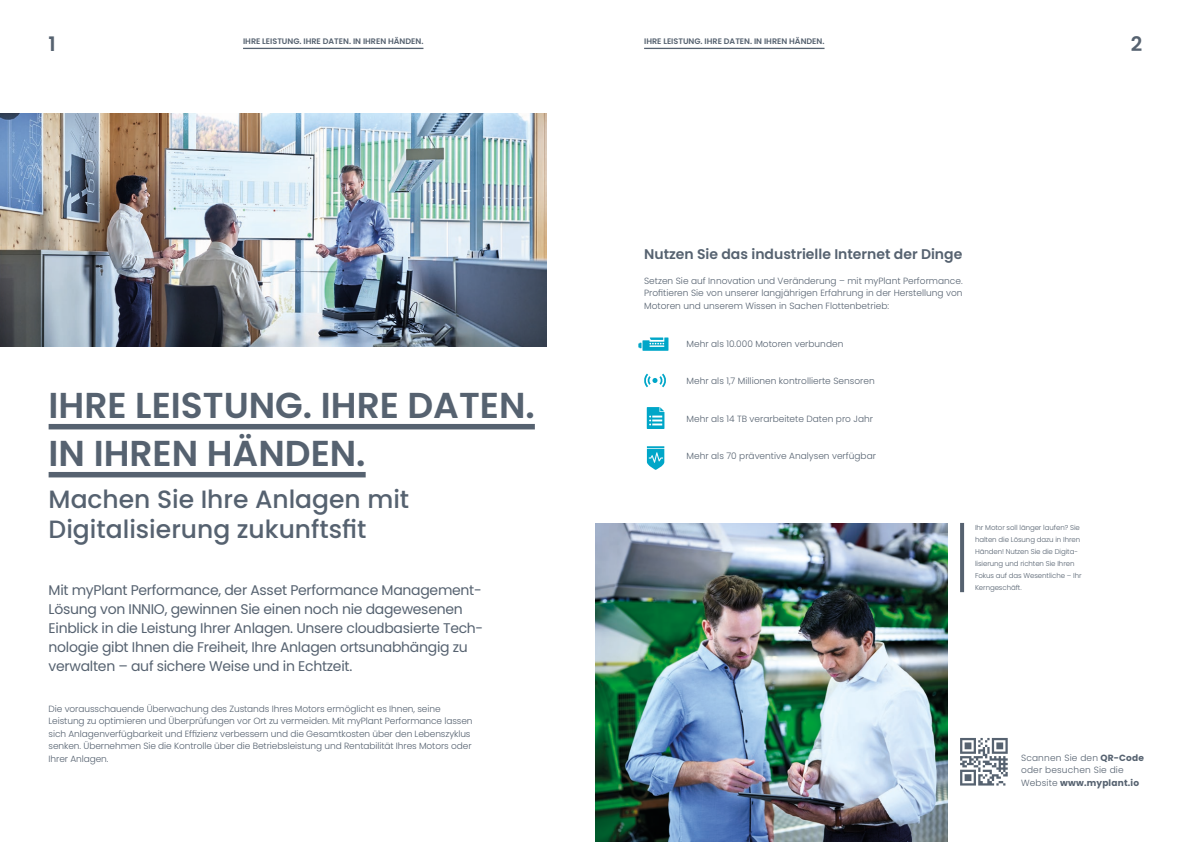
<style>
.page{position:relative;width:1191px;height:842px;background:#fff}
.page>*{position:absolute;margin:0;border:0;box-sizing:border-box;transform-origin:0 0}
.t1{font:600 36px/48px "Poppins";color:#566270}
.t2{font:500 25px "Poppins";color:#566270}
.t3{font:600 20px "Poppins";color:#566270}
.Teaser{font:14px/19px "Poppins";letter-spacing:-.02em;color:#566270}
.Teaser-2{font:600 14px "Poppins";color:#566270}
.Teaser-3{font:300 9px/12.5px "Poppins";letter-spacing:-.01em;color:#566270}
.Fließtext{font:300 9px/12.5px "Poppins";letter-spacing:.02em;color:#566270}
.t4{font:600 8px "Poppins";color:#566270}
.Infobox_Text{font:300 7px/12px "Poppins";letter-spacing:-.01em;color:#566270}
.s1{font-weight:700}
</style>
<div class="page">
<img style="left:595px;top:523px;width:353px;height:319px">
<img style="left:0;top:114px;width:547px;height:232px">
<svg style="left:647px;top:407px;width:17px;height:22px"></svg>
<svg style="left:644px;top:374px;width:22px;height:13px"></svg>
<svg style="left:647px;top:446px;width:17px;height:24px"></svg>
<svg style="left:638px;top:337px;width:30px;height:14px"></svg>
<div style="left:49px;top:424px;width:486px;height:5px;background:#566270"></div>
<div style="left:49px;top:472px;width:317px;height:5px;background:#566270"></div>
<hr style="left:243px;top:48px;width:180px;height:1px;background:#566270">
<hr style="left:644px;top:48px;width:180px;height:1px;background:#566270">
<svg style="left:960px;top:523px;width:4px;height:69px"></svg>
<svg style="left:960px;top:738px;width:47px;height:47px"></svg>
<p class="t3" style="left:49px;top:32px;width:9px">1</p>
<p class="t3" style="left:1130px;top:32px;width:13px">2</p>
<p class="t4" style="left:243px;top:37px;width:182px">IHRE LEISTUNG. IHRE DATEN. IN IHREN HÄNDEN.</p>
<p class="t4" style="left:644px;top:37px;width:182px">IHRE LEISTUNG. IHRE DATEN. IN IHREN HÄNDEN.</p>
<p class="t1" style="left:49px;top:381px;width:488px">IHRE LEISTUNG. IHRE DATEN.<br>IN IHREN HÄNDEN.</p>
<p class="t2" style="left:49px;top:484px;width:362px">Machen Sie Ihre Anlagen mit</p>
<p class="t2" style="left:49px;top:514px;width:319px">Digitalisierung zukunftsfit</p>
<p class="Teaser" style="left:49px;top:581px;width:436px">Mit myPlant Performance, der Asset Performance Management-Lösung von INNIO, gewinnen Sie einen noch nie dagewesenen Einblick in die Leistung Ihrer Anlagen. Unsere cloudbasierte Tech&shy;nologie gibt Ihnen die Freiheit, Ihre Anlagen ortsunabhängig zu verwalten – auf sichere Weise und in Echtzeit.</p>
<p class="Teaser-3" style="left:49px;top:702px;width:425px">Die vorausschauende Überwachung des Zustands Ihres Motors ermöglicht es Ihnen, seine Leistung zu optimieren und Überprüfungen vor Ort zu vermeiden. Mit myPlant Performance lassen sich Anlagenverfügbarkeit und Effizienz verbessern und die Gesamtkosten über den Lebenszyklus senken. Übernehmen Sie die Kontrolle über die Betriebsleistung und Rentabilität Ihres Motors oder Ihrer Anlagen.</p>
<p class="Teaser-2" style="left:644px;top:246px;width:320px">Nutzen Sie das industrielle Internet der Dinge</p>
<p class="Teaser-3" style="left:644px;top:274px;width:320px;text-align:justify">Setzen Sie auf Innovation und Veränderung – mit myPlant Performance.<br>Profitieren Sie von unserer langjährigen Erfahrung in der Herstellung von Motoren und unserem Wissen in Sachen Flottenbetrieb:</p>
<p class="Teaser-3" style="left:686px;top:338px;width:158px">Mehr als 10.000 Motoren verbunden</p>
<p class="Teaser-3" style="left:686px;top:375px;width:190px">Mehr als 1,7 Millionen kontrollierte Sensoren</p>
<p class="Teaser-3" style="left:686px;top:413px;width:188px">Mehr als 14 TB verarbeitete Daten pro Jahr</p>
<p class="Teaser-3" style="left:686px;top:450px;width:191px">Mehr als 70 präventive Analysen verfügbar</p>
<p class="Infobox_Text" style="left:975px;top:522px;width:108px">Ihr Motor soll länger laufen? Sie halten die Lösung dazu in Ihren<br>Händen! Nutzen Sie die Digita&shy;lisierung und richten Sie Ihren<br>Fokus auf das Wesentliche – Ihr<br>Kerngeschäft.</p>
<p class="Fließtext" style="left:1021px;top:751px;width:124px">Scannen Sie den <span class="s1">QR-Code </span>oder besuchen Sie die<br>Website <span class="s1">www.myplant.io</span></p>
</div>
